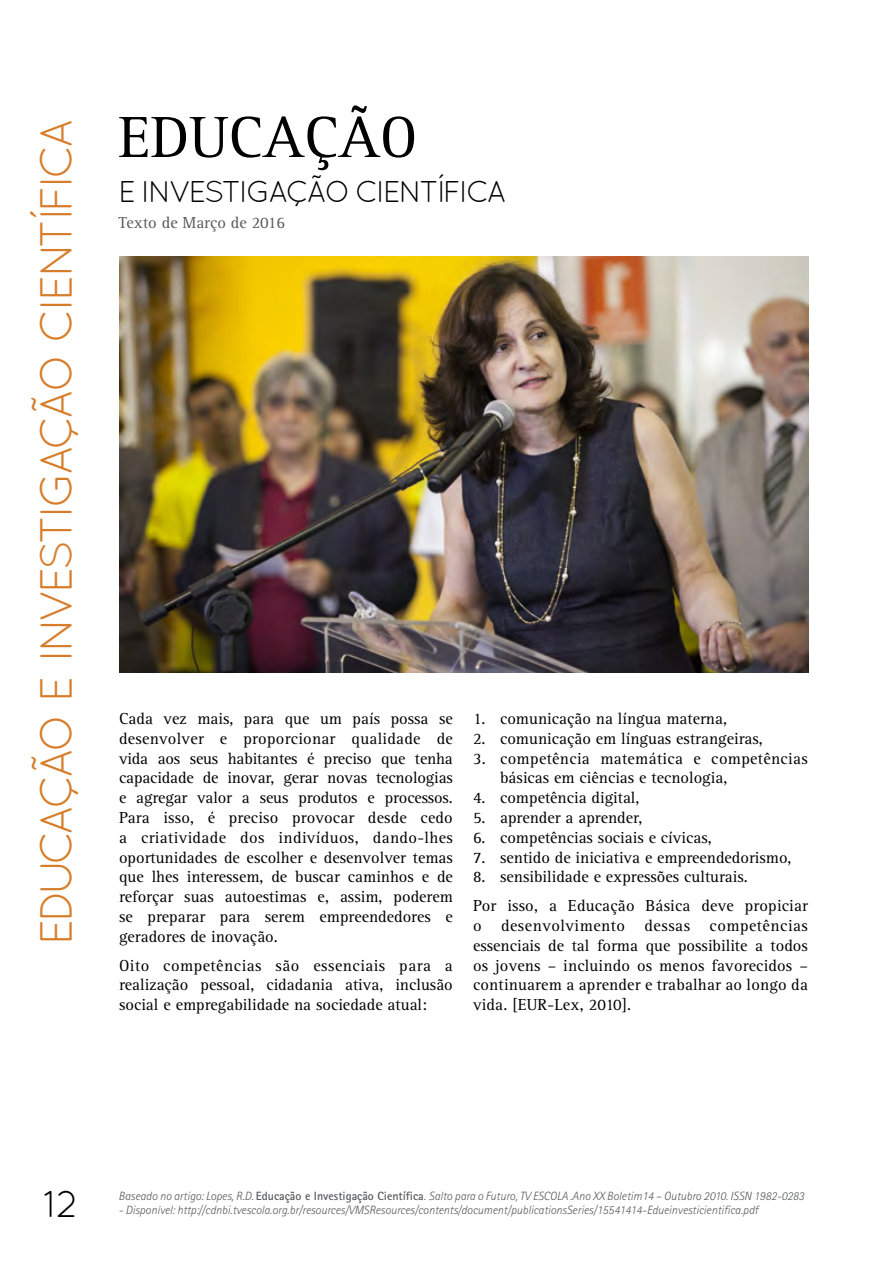
<style>
.page{position:relative;width:893px;height:1263px;background:#fff}
.page>*{position:absolute;margin:0;border:0;box-sizing:border-box;transform-origin:0 0}
.t1{font:60px "Rotis Serif";color:#000}
.t2{font:45px "Quicksand";letter-spacing:-.08em;color:#d77d2a}
.t3{font:37.5px "Quicksand";color:#000}
.t4{font:30px "Quicksand";letter-spacing:-.07em;color:#000}
.t5{font:16.5px/19.8px "Rotis Serif";color:#000;text-align:justify}
.t6{font:16.5px/19.8px "Rotis Serif";letter-spacing:.02em;color:#000}
.t7{font:16.5px "Rotis Serif";color:#58595b}
.t8{font:italic 300 12px "Rotis Sans Serif";color:#58595b}
.s1{font-weight:700;font-style:normal}
.s2{font-style:normal}
</style>
<div class="page">
<img style="left:119px;top:257px;width:689px;height:416px">
<h2 class="t2" style="left:30px;top:945px;width:828px;rotate:-90deg">EDUCAÇÃO E INVESTIGAÇÃO CIENTÍFICA</h2>
<h1 class="t1" style="left:118px;top:103px;width:301px">EDUCAÇÃO</h1>
<h3 class="t4" style="left:119px;top:174px;width:389px">E INVESTIGAÇÃO CIENTÍFICA</h3>
<p class="t7" style="left:119px;top:213px;width:168px">Texto de Março de 2016</p>
<p class="t5" style="left:119px;top:709px;width:335px">Cada vez mais, para que um país possa se desenvolver e proporcionar qualidade de vida aos seus habitantes é preciso que tenha capacidade de inovar, gerar novas tecnologias e agregar valor a seus produtos e processos.<br>Para isso, é preciso provocar desde cedo a criatividade dos indivíduos, dando-lhes oportunidades de escolher e desenvolver temas que lhes interessem, de buscar caminhos e de reforçar suas autoestimas e, assim, poderem se preparar para serem empreendedores e geradores de inovação.</p>
<p class="t5" style="left:119px;top:956px;width:335px">Oito competências são essenciais para a realização pessoal, cidadania ativa, inclusão social e empregabilidade na sociedade atual:</p>
<p class="t5" style="left:473px;top:709px;width:255px">1. comunicação na língua materna,</p>
<p class="t5" style="left:473px;top:729px;width:291px">2. comunicação em línguas estrangeiras,</p>
<p class="t6" style="left:500px;top:749px;width:309px;text-indent:-27px">3. competência matemática e competências básicas em ciências e tecnologia,</p>
<p class="t5" style="left:473px;top:788px;width:168px">4. competência digital,</p>
<p class="t5" style="left:473px;top:808px;width:171px">5. aprender a aprender,</p>
<p class="t5" style="left:473px;top:828px;width:240px">6. competências sociais e cívicas,</p>
<p class="t5" style="left:473px;top:848px;width:320px">7. sentido de iniciativa e empreendedorismo,</p>
<p class="t5" style="left:473px;top:863px;width:336px;line-height:28.8px">8. sensibilidade e expressões culturais.<br>Por isso, a Educação Básica deve propiciar</p>
<p class="t5" style="left:473px;top:916px;width:336px">o desenvolvimento dessas competências essenciais de tal forma que possibilite a todos os jovens – incluindo os menos favorecidos – continuarem a aprender e trabalhar ao longo da vida. [EUR-Lex, 2010].</p>
<h3 class="t3" style="left:44px;top:1182px;width:36px">12</h3>
<p class="t8" style="left:119px;top:1189px;width:687px">Baseado no artigo: Lopes, R.D. <span class="s1">Educação e Investigação Científica</span><span class="s2">.</span> Salto para o Futuro, TV ESCOLA .Ano XX Boletim14 – Outubro 2010. ISSN 1982-0283</p>
<p class="t8" style="left:119px;top:1203px;width:641px">- Disponível: http://cdnbi.tvescola.org.br/resources/VMSResources/contents/document/publicationsSeries/15541414-Edueinvesticientifica.pdf</p>
</div>
